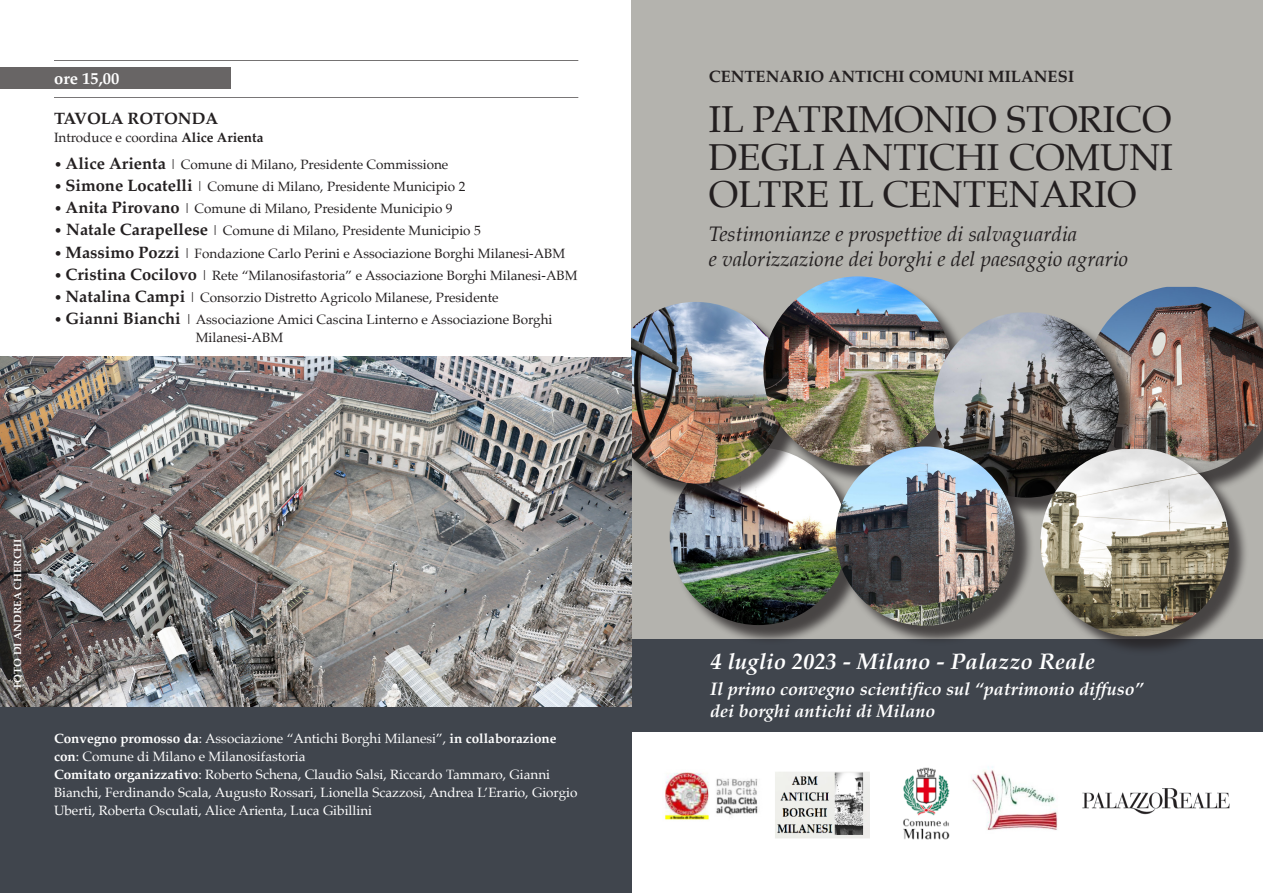
<style>
.page{position:relative;width:1263px;height:893px;background:#fff}
.page>*{position:absolute;margin:0;border:0;box-sizing:border-box;transform-origin:0 0}
.t1{font:37.5px "Palatino";color:#231f20}
.t2{font:italic 700 22.5px "Palatino";color:#fff}
.t3{font:italic 21px/25.2px "Palatino";color:#231f20}
.t4{font:italic 700 18px/21.6px "Palatino";color:#fff}
.argomento_x{font:700 16.5px "Palatino";color:#231f20}
.t5{font:700 16.5px "Palatino";color:#fff}
.ruolo{font:13.5px/18px "Palatino";color:#231f20}
.ruolo-2{font:13.5px/18px "Palatino";color:#fff}
.t6{font:700 10.5px "Palatino";color:#fff}
.s1{font-weight:700}
.s2{font-weight:700;font-size:16.5px}
</style>
<div class="page">
<div style="left:631px;top:0;width:632px;height:639px;background:#b4b3ae"></div>
<div style="left:631px;top:639px;width:632px;height:93px;background:#40454d"></div>
<div style="left:0;top:490px;width:631px;height:403px;background:#40454d"></div>
<img style="left:903px;top:767px;width:47px;height:73px">
<div style="left:0;top:68px;width:231px;height:21px;background:#686565"></div>
<hr style="left:54px;top:60px;width:524px;height:1px;background:#231f20">
<hr style="left:54px;top:97px;width:524px;height:1px;background:#231f20">
<div style="left:673px;top:451px;width:194px;height:194px;background:#231f20;opacity:.75"></div>
<img style="left:670px;top:448px;width:177px;height:177px;border-radius:89px">
<div style="left:608px;top:305px;width:199px;height:198px;background:#231f20;opacity:.75"></div>
<img style="left:605px;top:302px;width:182px;height:182px;border-radius:91px">
<div style="left:766px;top:279px;width:206px;height:207px;background:#231f20;opacity:.75"></div>
<img style="left:763px;top:276px;width:189px;height:190px;border-radius:95px">
<img style="left:1116px;top:287px;width:147px;height:188px">
<div style="left:936px;top:315px;width:203px;height:202px;background:#231f20;opacity:.75"></div>
<img style="left:933px;top:312px;width:186px;height:186px">
<div style="left:838px;top:449px;width:196px;height:196px;background:#231f20;opacity:.75"></div>
<img style="left:836px;top:446px;width:179px;height:180px;border-radius:90px">
<div style="left:1043px;top:452px;width:205px;height:204px;background:#231f20;opacity:.75"></div>
<img style="left:1040px;top:449px;width:189px;height:187px">
<img style="left:0;top:356px;width:631px;height:351px">
<div style="left:564px;top:307px;width:67px;height:50px;background:#fff"></div>
<img style="left:665px;top:772px;width:93px;height:48px">
<img style="left:775px;top:772px;width:95px;height:67px">
<img style="left:971px;top:766px;width:87px;height:64px">
<img style="left:1082px;top:788px;width:148px;height:27px">
<p class="t5" style="left:54px;top:64px;width:67px">ore 15,00</p>
<p class="argomento_x" style="left:54px;top:104px;width:166px">TAVOLA ROTONDA</p>
<p class="ruolo" style="left:54px;top:128px;width:211px">Introduce e coordina <span class="s1">Alice Arienta</span></p>
<p class="ruolo" style="left:54px;top:155px;width:396px">• <span class="s2">Alice Arienta</span> | Comune di Milano, Presidente Commissione</p>
<p class="ruolo" style="left:54px;top:177px;width:413px">• <span class="s2">Simone Locatelli</span> | Comune di Milano, Presidente Municipio 2</p>
<p class="ruolo" style="left:54px;top:199px;width:400px">• <span class="s2">Anita Pirovano</span> | Comune di Milano, Presidente Municipio 9</p>
<p class="ruolo" style="left:54px;top:222px;width:428px">• <span class="s2">Natale Carapellese</span> | Comune di Milano, Presidente Municipio 5</p>
<p class="ruolo" style="left:54px;top:244px;width:513px">• <span class="s2">Massimo Pozzi</span> | Fondazione Carlo Perini e Associazione Borghi Milanesi-ABM</p>
<p class="ruolo" style="left:54px;top:266px;width:525px">• <span class="s2">Cristina Cocilovo</span> | Rete “Milanosifastoria” e Associazione Borghi Milanesi-ABM</p>
<p class="ruolo" style="left:54px;top:288px;width:446px">• <span class="s2">Natalina Campi</span> | Consorzio Distretto Agricolo Milanese, Presidente</p>
<p class="ruolo" style="left:196px;top:311px;width:358px;text-indent:-142px">• <span class="s2">Gianni Bianchi</span> | Associazione Amici Cascina Linterno e Associazione Borghi<br>Milanesi-ABM</p>
<p class="t6" style="left:9px;top:688px;width:151px;rotate:-90deg">FOTO DI ANDREA CHERCHI</p>
<p class="ruolo-2" style="left:54px;top:729px;width:504px"><span class="s1">Convegno promosso da</span>: Associazione “Antichi Borghi Milanesi”, <span class="s1">in collaborazione con</span>: Comune di Milano e Milanosifastoria</p>
<p class="ruolo-2" style="left:54px;top:765px;width:525px"><span class="s1">Comitato organizzativo</span>: Roberto Schena, Claudio Salsi, Riccardo Tammaro, Gianni<br>Bianchi, Ferdinando Scala, Augusto Rossari, Lionella Scazzosi, Andrea L’Erario, Giorgio<br>Uberti, Roberta Osculati, Alice Arienta, Luca Gibillini</p>
<p class="argomento_x" style="left:709px;top:62px;width:367px">CENTENARIO ANTICHI COMUNI MILANESI</p>
<p class="t1" style="left:709px;top:88px;width:464px">IL PATRIMONIO STORICO</p>
<p class="t1" style="left:709px;top:126px;width:466px">DEGLI ANTICHI COMUNI</p>
<p class="t1" style="left:709px;top:163px;width:429px">OLTRE IL CENTENARIO</p>
<p class="t3" style="left:709px;top:221px;width:421px">Testimonianze e prospettive di salvaguardia<br>e valorizzazione dei borghi e del paesaggio agrario</p>
<p class="t2" style="left:711px;top:643px;width:386px">4 luglio 2023 - Milano - Palazzo Reale</p>
<p class="t4" style="left:710px;top:678px;width:435px">Il primo convegno scientifico sul “patrimonio diffuso” dei borghi antichi di Milano</p>
</div>
